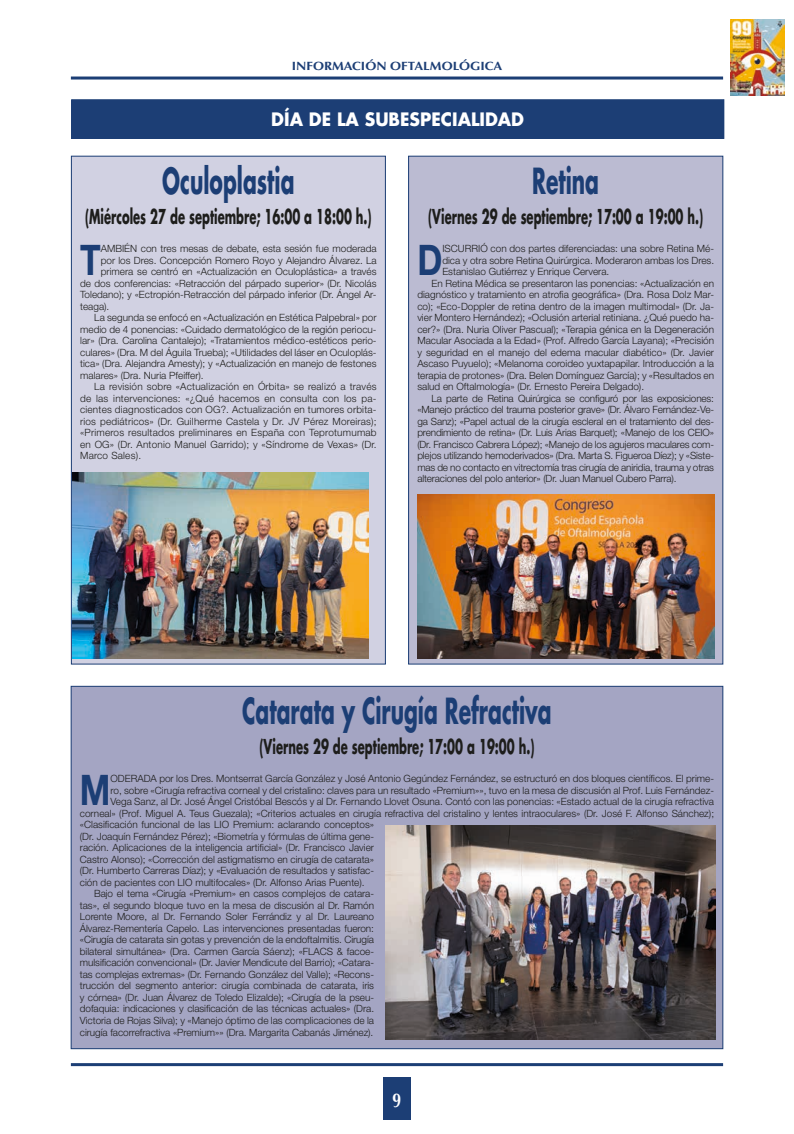
<style>
.page{position:relative;width:794px;height:1134px;background:#fff}
.page>*{position:absolute;margin:0;border:0;box-sizing:border-box;transform-origin:0 0}
.t1{font:700 42.2px "Helvetica Neue LT Std";color:#1c3e75;scale:.8 1}
.t2{font:700 35px "Futura Std";color:#1c3e75;scale:.58 1}
.t3{font:700 20px "Futura Std";color:#1d1d1b;scale:.58 1}
.t4{font:700 20px "Optima LT Std";color:#fff;scale:.8 1}
.t5{font:700 18px "Futura Std";color:#fff;scale:.95 1}
.t6{font:700 12px "Optima LT Std";color:#1c3e75;scale:1.1 1}
.t7{font:300 10px "Helvetica Neue LT Std";color:#1d1d1b}
.t8{font:300 10px "Helvetica Neue LT Std";letter-spacing:.02em;color:#1d1d1b}
</style>
<div class="page">
<div style="left:383px;top:1078px;width:28px;height:42px;background:#1c3e75"></div>
<img style="left:730px;top:20px;width:54px;height:76px">
<hr style="left:71px;top:77px;width:652px;height:3px;background:#1c3e75">
<hr style="left:71px;top:1063px;width:652px;height:3px;background:#1c3e75">
<div style="left:72px;top:100px;width:652px;height:38px;background:#1c3e75"></div>
<div style="left:71px;top:99px;width:653px;height:40px;border:1px solid #1c3e75"></div>
<div style="left:71px;top:686px;width:652px;height:363px;background:#a4a5c3"></div>
<div style="left:408px;top:156px;width:315px;height:508px;background:#bbbbd2"></div>
<div style="left:408px;top:156px;width:315px;height:508px;border:1px solid #1c3e75"></div>
<div style="left:71px;top:156px;width:314px;height:508px;background:#d1d1e2"></div>
<img style="left:72px;top:472px;width:297px;height:187px">
<img style="left:385px;top:826px;width:331px;height:214px">
<img style="left:417px;top:494px;width:297px;height:165px">
<p class="t6" style="left:292px;top:59px;width:193px">INFORMACIÓN OFTALMOLÓGICA</p>
<h3 class="t5" style="left:271px;top:108px;width:268px">DÍA DE LA SUBESPECIALIDAD</h3>
<h2 class="t2" style="left:162px;top:157px;width:230px">Oculoplastia</h2>
<h3 class="t3" style="left:85px;top:203px;width:496px">(Miércoles 27 de septiembre; 16:00 a 18:00 h.)</h3>
<h1 class="t1" style="left:80px;top:234px;width:27px">T</h1>
<p class="t7" style="left:101px;top:243px;width:277px">AMBIÉN con tres mesas de debate, esta sesión fue moderada</p>
<p class="t7" style="left:101px;top:254px;width:277px">por los Dres. Concepción Romero Royo y Alejandro Álvarez. La</p>
<p class="t7" style="left:101px;top:266px;width:277px">primera se centró en «Actualización en Oculoplástica» a través</p>
<p class="t7" style="left:80px;top:277px;width:298px">de dos conferencias: «Retracción del párpado superior» (Dr. Nicolás</p>
<p class="t7" style="left:80px;top:289px;width:298px">Toledano); y «Ectropión-Retracción del párpado inferior (Dr. Ángel Ar-</p>
<p class="t7" style="left:80px;top:300px;width:31px">teaga).</p>
<p class="t7" style="left:94px;top:312px;width:284px">La segunda se enfocó en «Actualización en Estética Palpebral» por</p>
<p class="t7" style="left:80px;top:323px;width:298px">medio de 4 ponencias: «Cuidado dermatológico de la región periocu-</p>
<p class="t7" style="left:80px;top:335px;width:298px">lar» (Dra. Carolina Cantalejo); «Tratamientos médico-estéticos perio-</p>
<p class="t7" style="left:80px;top:346px;width:298px">culares» (Dra. M del Águila Trueba); «Utilidades del láser en Oculoplás-</p>
<p class="t7" style="left:80px;top:358px;width:298px">tica» (Dra. Alejandra Amesty); y «Actualización en manejo de festones</p>
<p class="t7" style="left:80px;top:369px;width:125px">malares» (Dra. Nuria Pfeiffer).</p>
<p class="t8" style="left:94px;top:381px;width:284px">La revisión sobre «Actualización en Órbita» se realizó a través</p>
<p class="t8" style="left:80px;top:392px;width:298px">de las intervenciones: «¿Qué hacemos en consulta con los pa-</p>
<p class="t8" style="left:80px;top:404px;width:298px">cientes diagnosticados con OG?. Actualización en tumores orbita-</p>
<p class="t8" style="left:80px;top:415px;width:298px">rios pediátricos» (Dr. Guilherme Castela y Dr. JV Pérez Moreiras);</p>
<p class="t8" style="left:80px;top:427px;width:298px">«Primeros resultados preliminares en España con Teprotumumab</p>
<p class="t8" style="left:80px;top:438px;width:298px">en OG» (Dr. Antonio Manuel Garrido); y «Síndrome de Vexas» (Dr.</p>
<p class="t8" style="left:80px;top:450px;width:62px">Marco Sales).</p>
<h2 class="t2" style="left:532px;top:157px;width:117px">Retina</h2>
<h3 class="t3" style="left:428px;top:203px;width:476px">(Viernes 29 de septiembre; 17:00 a 19:00 h.)</h3>
<h1 class="t1" style="left:417px;top:234px;width:33px">D</h1>
<p class="t7" style="left:442px;top:243px;width:273px">ISCURRIÓ con dos partes diferenciadas: una sobre Retina Mé-</p>
<p class="t7" style="left:442px;top:254px;width:273px">dica y otra sobre Retina Quirúrgica. Moderaron ambas los Dres.</p>
<p class="t7" style="left:442px;top:266px;width:168px">Estanislao Gutiérrez y Enrique Cervera.</p>
<p class="t7" style="left:431px;top:277px;width:284px">En Retina Médica se presentaron las ponencias: «Actualización en</p>
<p class="t7" style="left:417px;top:289px;width:298px">diagnóstico y tratamiento en atrofia geográfica» (Dra. Rosa Dolz Mar-</p>
<p class="t7" style="left:417px;top:300px;width:298px">co); «Eco-Doppler de retina dentro de la imagen multimodal» (Dr. Ja-</p>
<p class="t7" style="left:417px;top:312px;width:298px">vier Montero Hernández); «Oclusión arterial retiniana. ¿Qué puedo ha-</p>
<p class="t7" style="left:417px;top:323px;width:298px">cer?» (Dra. Nuria Oliver Pascual); «Terapia génica en la Degeneración</p>
<p class="t7" style="left:417px;top:335px;width:298px">Macular Asociada a la Edad» (Prof. Alfredo García Layana); «Precisión</p>
<p class="t7" style="left:417px;top:346px;width:298px">y seguridad en el manejo del edema macular diabético» (Dr. Javier</p>
<p class="t7" style="left:417px;top:358px;width:298px">Ascaso Puyuelo); «Melanoma coroideo yuxtapapilar. Introducción a la</p>
<p class="t7" style="left:417px;top:369px;width:298px">terapia de protones» (Dra. Belen Domínguez García); y «Resultados en</p>
<p class="t7" style="left:417px;top:381px;width:228px">salud en Oftalmología» (Dr. Ernesto Pereira Delgado).</p>
<p class="t7" style="left:431px;top:392px;width:284px">La parte de Retina Quirúrgica se configuró por las exposiciones:</p>
<p class="t7" style="left:417px;top:404px;width:298px">«Manejo práctico del trauma posterior grave» (Dr. Álvaro Fernández-Ve-</p>
<p class="t7" style="left:417px;top:415px;width:298px">ga Sanz); «Papel actual de la cirugía escleral en el tratamiento del des-</p>
<p class="t7" style="left:417px;top:427px;width:298px">prendimiento de retina» (Dr. Luis Arias Barquet); «Manejo de los CEIO»</p>
<p class="t7" style="left:417px;top:438px;width:298px">(Dr. Francisco Cabrera López); «Manejo de los agujeros maculares com-</p>
<p class="t7" style="left:417px;top:450px;width:298px">plejos utilizando hemoderivados» (Dra. Marta S. Figueroa Díez); y «Siste-</p>
<p class="t7" style="left:417px;top:461px;width:298px">mas de no contacto en vitrectomía tras cirugía de aniridia, trauma y otras</p>
<p class="t7" style="left:417px;top:473px;width:261px">alteraciones del polo anterior» (Dr. Juan Manuel Cubero Parra).</p>
<h2 class="t2" style="left:242px;top:687px;width:535px">Catarata y Cirugía Refractiva</h2>
<h3 class="t3" style="left:259px;top:733px;width:476px">(Viernes 29 de septiembre; 17:00 a 19:00 h.)</h3>
<h1 class="t1" style="left:80px;top:764px;width:40px">M</h1>
<p class="t7" style="left:110px;top:773px;width:605px">ODERADA por los Dres. Montserrat García González y José Antonio Gegúndez Fernández, se estructuró en dos bloques científicos. El prime-</p>
<p class="t7" style="left:110px;top:784px;width:605px">ro, sobre «Cirugía refractiva corneal y del cristalino: claves para un resultado «Premium»», tuvo en la mesa de discusión al Prof. Luis Fernández-</p>
<p class="t7" style="left:110px;top:796px;width:605px">Vega Sanz, al Dr. José Ángel Cristóbal Bescós y al Dr. Fernando Llovet Osuna. Contó con las ponencias: «Estado actual de la cirugía refractiva</p>
<p class="t7" style="left:80px;top:807px;width:636px">corneal» (Prof. Miguel A. Teus Guezala); «Criterios actuales en cirugía refractiva del cristalino y lentes intraoculares» (Dr. José F. Alfonso Sánchez);</p>
<p class="t7" style="left:80px;top:819px;width:296px">«Clasificación funcional de las LIO Premium: aclarando conceptos»</p>
<p class="t7" style="left:80px;top:830px;width:296px">(Dr. Joaquín Fernández Pérez); «Biometría y fórmulas de última gene-</p>
<p class="t7" style="left:80px;top:842px;width:296px">ración. Aplicaciones de la inteligencia artificial» (Dr. Francisco Javier</p>
<p class="t7" style="left:80px;top:853px;width:296px">Castro Alonso); «Corrección del astigmatismo en cirugía de catarata»</p>
<p class="t7" style="left:80px;top:865px;width:296px">(Dr. Humberto Carreras Díaz); y «Evaluación de resultados y satisfac-</p>
<p class="t7" style="left:80px;top:876px;width:286px">ción de pacientes con LIO multifocales» (Dr. Alfonso Arias Puente).</p>
<p class="t7" style="left:94px;top:888px;width:281px">Bajo el tema «Cirugía «Premium» en casos complejos de catara-</p>
<p class="t7" style="left:80px;top:899px;width:296px">tas», el segundo bloque tuvo en la mesa de discusión al Dr. Ramón</p>
<p class="t7" style="left:80px;top:911px;width:296px">Lorente Moore, al Dr. Fernando Soler Ferrándiz y al Dr. Laureano</p>
<p class="t7" style="left:80px;top:922px;width:296px">Álvarez-Rementería Capelo. Las intervenciones presentadas fueron:</p>
<p class="t7" style="left:80px;top:934px;width:296px">«Cirugía de catarata sin gotas y prevención de la endoftalmitis. Cirugía</p>
<p class="t7" style="left:80px;top:945px;width:296px">bilateral simultánea» (Dra. Carmen García Sáenz); «FLACS &amp; facoe-</p>
<p class="t7" style="left:80px;top:957px;width:296px">mulsificación convencional» (Dr. Javier Mendicute del Barrio); «Catara-</p>
<p class="t7" style="left:80px;top:968px;width:296px">tas complejas extremas» (Dr. Fernando González del Valle); «Recons-</p>
<p class="t7" style="left:80px;top:980px;width:296px">trucción del segmento anterior: cirugía combinada de catarata, iris</p>
<p class="t7" style="left:80px;top:991px;width:296px">y córnea» (Dr. Juan Álvarez de Toledo Elizalde); «Cirugía de la pseu-</p>
<p class="t7" style="left:80px;top:1003px;width:296px">dofaquia: indicaciones y clasificación de las técnicas actuales» (Dra.</p>
<p class="t7" style="left:80px;top:1014px;width:296px">Victoria de Rojas Silva); y «Manejo óptimo de las complicaciones de la</p>
<p class="t7" style="left:80px;top:1026px;width:295px">cirugía facorrefractiva «Premium»» (Dra. Margarita Cabanás Jiménez).</p>
<h3 class="t4" style="left:392px;top:1088px;width:13px">9</h3>
</div>
